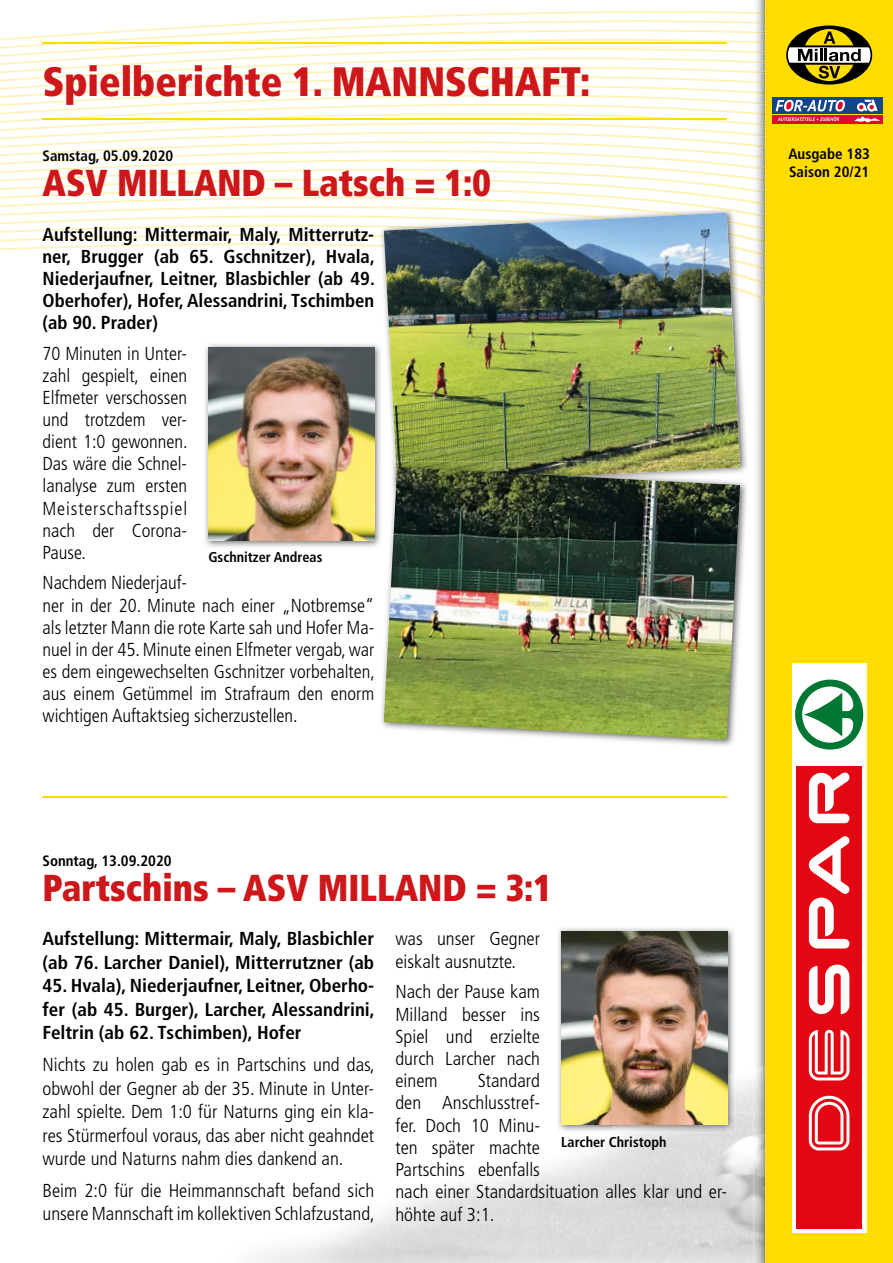
<style>
.page{position:relative;width:893px;height:1263px;background:#fff}
.page>*{position:absolute;margin:0;border:0;box-sizing:border-box;transform-origin:0 0}
.t1{font:900 condensed 41.1px "Frutiger";color:#cd171a;scale:.95 1}
.t2{font:900 condensed 37.5px "Frutiger";color:#cd171a;scale:.94 1}
.t3{font:300 condensed 18.75px/22.2px "Frutiger";color:#000}
.t4{font:700 condensed 18.75px/22.2px "Frutiger";color:#000;text-align:justify}
.t5{font:700 condensed 15px/18px "Frutiger";color:#000}
.t6{font:700 condensed 14.25px "Frutiger";color:#000}
</style>
<div class="page">
<svg style="left:0;top:11px;width:753px;height:285px"></svg>
<img style="left:753px;top:0;width:12px;height:1058px">
<img style="left:753px;top:293px;width:12px;height:8px">
<img style="left:753px;top:282px;width:12px;height:9px">
<img style="left:753px;top:273px;width:12px;height:9px">
<img style="left:753px;top:264px;width:12px;height:9px">
<img style="left:753px;top:254px;width:12px;height:10px">
<img style="left:753px;top:245px;width:12px;height:9px">
<img style="left:753px;top:236px;width:12px;height:9px">
<img style="left:753px;top:226px;width:12px;height:10px">
<img style="left:753px;top:210px;width:12px;height:16px">
<img style="left:753px;top:196px;width:12px;height:14px">
<img style="left:753px;top:182px;width:12px;height:14px">
<img style="left:753px;top:168px;width:12px;height:14px">
<img style="left:753px;top:131px;width:12px;height:37px">
<img style="left:753px;top:119px;width:12px;height:12px">
<img style="left:753px;top:107px;width:12px;height:12px">
<img style="left:753px;top:96px;width:12px;height:11px">
<img style="left:753px;top:84px;width:12px;height:12px">
<img style="left:753px;top:73px;width:12px;height:11px">
<img style="left:753px;top:22px;width:12px;height:51px">
<img style="left:753px;top:12px;width:12px;height:8px">
<img style="left:753px;top:1058px;width:12px;height:205px">
<div style="left:765px;top:0;width:128px;height:1263px;background:#fd0"></div>
<svg style="left:786px;top:26px;width:86px;height:59px"></svg>
<div style="left:772px;top:115px;width:110px;height:9px;background:#db0c2a"></div>
<div style="left:772px;top:97px;width:110px;height:17px;background:#134484"></div>
<svg style="left:776px;top:100px;width:69px;height:11px"></svg>
<svg style="left:778px;top:117px;width:61px;height:4px"></svg>
<svg style="left:854px;top:100px;width:26px;height:23px"></svg>
<hr style="left:42px;top:43px;width:685px;height:1px;background:#fd0">
<hr style="left:42px;top:118px;width:685px;height:2px;background:#fd0">
<div style="left:792px;top:663px;width:74px;height:569px;background:#fff"></div>
<div style="left:796px;top:766px;width:66px;height:462px;background:#e30613"></div>
<svg style="left:809px;top:964px;width:40px;height:50px"></svg>
<svg style="left:809px;top:836px;width:40px;height:112px"></svg>
<svg style="left:809px;top:772px;width:41px;height:51px"></svg>
<svg style="left:809px;top:1096px;width:40px;height:54px"></svg>
<svg style="left:809px;top:1030px;width:40px;height:50px"></svg>
<svg style="left:795px;top:680px;width:68px;height:69px"></svg>
<img style="left:205px;top:344px;width:174px;height:203px">
<img style="left:208px;top:347px;width:166px;height:194px">
<img style="left:557px;top:928px;width:178px;height:204px">
<img style="left:608px;top:1074px;width:128px;height:58px">
<img style="left:561px;top:931px;width:166px;height:194px">
<img style="left:379px;top:294px;width:369px;height:452px">
<img style="left:379px;top:207px;width:369px;height:32px">
<img style="left:594px;top:207px;width:154px;height:20px">
<img style="left:701px;top:207px;width:47px;height:7px">
<img style="left:384px;top:213px;width:356px;height:249px">
<img style="left:379px;top:462px;width:369px;height:31px">
<img style="left:396px;top:462px;width:344px;height:5px">
<img style="left:384px;top:467px;width:356px;height:273px">
<hr style="left:43px;top:797px;width:684px;height:1px;background:#fd0">
<h1 class="t1" style="left:43px;top:56px;width:578px">Spielberichte 1. MANNSCHAFT:</h1>
<p class="t5" style="left:43px;top:147px;width:132px">Samstag, 05.09.2020</p>
<h2 class="t2" style="left:43px;top:160px;width:478px">ASV MILLAND – Latsch = 1:0</h2>
<p class="t4" style="left:43px;top:223px;width:334px">Aufstellung: Mittermair, Maly, Mitterrutz&shy;ner, Brugger (ab 65. Gschnitzer), Hvala, Niederjaufner, Leitner, Blasbichler (ab 49.<br>Oberhofer), Hofer, Alessandrini, Tschimben (ab 90. Prader)</p>
<p class="t3" style="left:43px;top:342px;width:147px;text-align:justify">70 Minuten in Unter&shy;zahl gespielt, einen Elfmeter verschossen und trotzdem ver&shy;dient 1:0 gewonnen.<br>Das wäre die Schnel&shy;lanalyse zum ersten Meisterschaftsspiel nach der Corona-Pause.</p>
<p class="t3" style="left:43px;top:572px;width:334px">Nachdem Niederjauf-<br>ner in der 20. Minute nach einer „Notbremse“ als letzter Mann die rote Karte sah und Hofer Ma&shy;nuel in der 45. Minute einen Elfmeter vergab, war es dem eingewechselten Gschnitzer vorbehalten, aus einem Getümmel im Strafraum den enorm wichtigen Auftaktsieg sicherzustellen.</p>
<p class="t6" style="left:208px;top:549px;width:116px">Gschnitzer Andreas</p>
<p class="t5" style="left:43px;top:852px;width:131px">Sonntag, 13.09.2020</p>
<h2 class="t2" style="left:43px;top:864px;width:543px">Partschins – ASV MILLAND = 3:1</h2>
<p class="t4" style="left:43px;top:927px;width:333px;line-height:23.4px">Aufstellung: Mittermair, Maly, Blasbichler (ab 76. Larcher Daniel), Mitterrutzner (ab</p>
<p class="t4" style="left:43px;top:974px;width:334px;line-height:23.4px">45. Hvala), Niederjaufner, Leitner, Oberho&shy;fer (ab 45. Burger), Larcher, Alessandrini, Feltrin (ab 62. Tschimben), Hofer</p>
<p class="t3" style="left:43px;top:1053px;width:334px;line-height:23.4px;text-align:justify">Nichts zu holen gab es in Partschins und das, obwohl der Gegner ab der 35. Minute in Unter&shy;zahl spielte. Dem 1:0 für Naturns ging ein kla&shy;res Stürmerfoul voraus, das aber nicht geahndet wurde und Naturns nahm dies dankend an.</p>
<p class="t3" style="left:43px;top:1179px;width:334px;line-height:23.4px">Beim 2:0 für die Heimmannschaft befand sich unsere Mannschaft im kollektiven Schlafzustand,</p>
<p class="t3" style="left:395px;top:928px;width:146px">was unser Gegner eiskalt ausnutzte.</p>
<p class="t3" style="left:395px;top:981px;width:146px;text-align:justify">Nach der Pause kam Milland besser ins Spiel und erzielte durch Larcher nach einem</p>
<p class="t3" style="left:395px;top:1070px;width:333px;text-indent:82px">Standard<br>den Anschlusstref-<br>fer. Doch 10 Minu-<br>ten später machte<br>Partschins ebenfalls<br>nach einer Standardsituation alles klar und er&shy;höhte auf 3:1.</p>
<p class="t6" style="left:561px;top:1133px;width:107px">Larcher Christoph</p>
<p class="t5" style="left:788px;top:145px;width:83px">Ausgabe 183<br>Saison 20/21</p>
</div>
